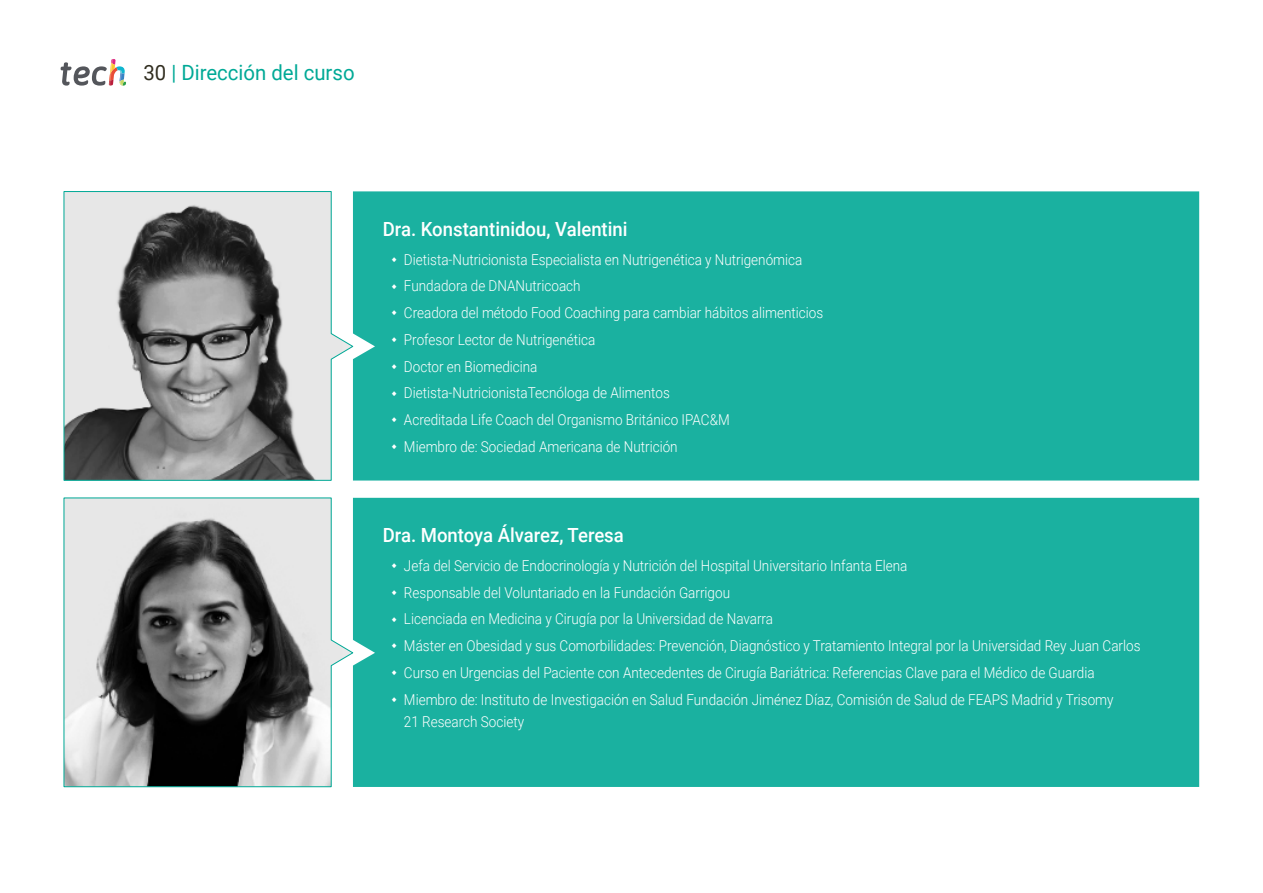
<style>
.page{position:relative;width:1263px;height:893px;background:#fff}
.page>*{position:absolute;margin:0;border:0;box-sizing:border-box;transform-origin:0 0}
.t1{font:21px "Roboto";color:#00a996}
.t2{font:500 19.5px "Roboto";color:#fff;scale:.95 1}
.t3{font:300 15px/26.7px "Roboto";color:#fff;scale:.9 1}
.s1{color:#312e20}
</style>
<div class="page">
<div style="left:353px;top:191px;width:846px;height:290px;background:#1ab1a0"></div>
<svg style="left:64px;top:191px;width:289px;height:290px;background:#a2a4a4"></svg>
<div style="left:353px;top:498px;width:846px;height:289px;background:#1ab1a0"></div>
<svg style="left:64px;top:498px;width:289px;height:289px;background:#969797"></svg>
<svg style="left:61px;top:59px;width:65px;height:27px"></svg>
<svg style="left:392px;top:257px;width:5px;height:5px"></svg>
<svg style="left:392px;top:284px;width:5px;height:5px"></svg>
<svg style="left:392px;top:310px;width:5px;height:5px"></svg>
<svg style="left:392px;top:337px;width:5px;height:5px"></svg>
<svg style="left:392px;top:364px;width:5px;height:5px"></svg>
<svg style="left:392px;top:391px;width:5px;height:5px"></svg>
<svg style="left:392px;top:417px;width:5px;height:5px"></svg>
<svg style="left:392px;top:444px;width:5px;height:5px"></svg>
<svg style="left:392px;top:563px;width:5px;height:5px"></svg>
<svg style="left:392px;top:590px;width:5px;height:5px"></svg>
<svg style="left:392px;top:617px;width:5px;height:5px"></svg>
<svg style="left:392px;top:644px;width:5px;height:5px"></svg>
<svg style="left:392px;top:670px;width:5px;height:5px"></svg>
<svg style="left:392px;top:697px;width:5px;height:5px"></svg>
<h1 class="t1" style="left:144px;top:57px;width:213px"><span class="s1">30</span> | Dirección del curso</h1>
<h2 class="t2" style="left:383px;top:215px;width:259px">Dra. Konstantinidou, Valentini</h2>
<p class="t3" style="left:404px;top:245px;width:467px">Dietista-Nutricionista Especialista en Nutrigenética y Nutrigenómica Fundadora de DNANutricoach<br>Creadora del método Food Coaching para cambiar hábitos alimenticios Profesor Lector de Nutrigenética<br>Doctor en Biomedicina<br>Dietista-NutricionistaTecnóloga de Alimentos<br>Acreditada Life Coach del Organismo Británico IPAC&amp;M<br>Miembro de: Sociedad Americana de Nutrición</p>
<h2 class="t2" style="left:383px;top:522px;width:255px">Dra. Montoya Álvarez, Teresa</h2>
<p class="t3" style="left:404px;top:552px;width:820px">Jefa del Servicio de Endocrinología y Nutrición del Hospital Universitario Infanta Elena<br>Responsable del Voluntariado en la Fundación Garrigou<br>Licenciada en Medicina y Cirugía por la Universidad de Navarra<br>Máster en Obesidad y sus Comorbilidades: Prevención, Diagnóstico y Tratamiento Integral por la Universidad Rey Juan Carlos Curso en Urgencias del Paciente con Antecedentes de Cirugía Bariátrica: Referencias Clave para el Médico de Guardia Miembro de: Instituto de Investigación en Salud Fundación Jiménez Díaz, Comisión de Salud de FEAPS Madrid y Trisomy</p>
<p class="t3" style="left:404px;top:708px;width:135px">21 Research Society</p>
</div>
